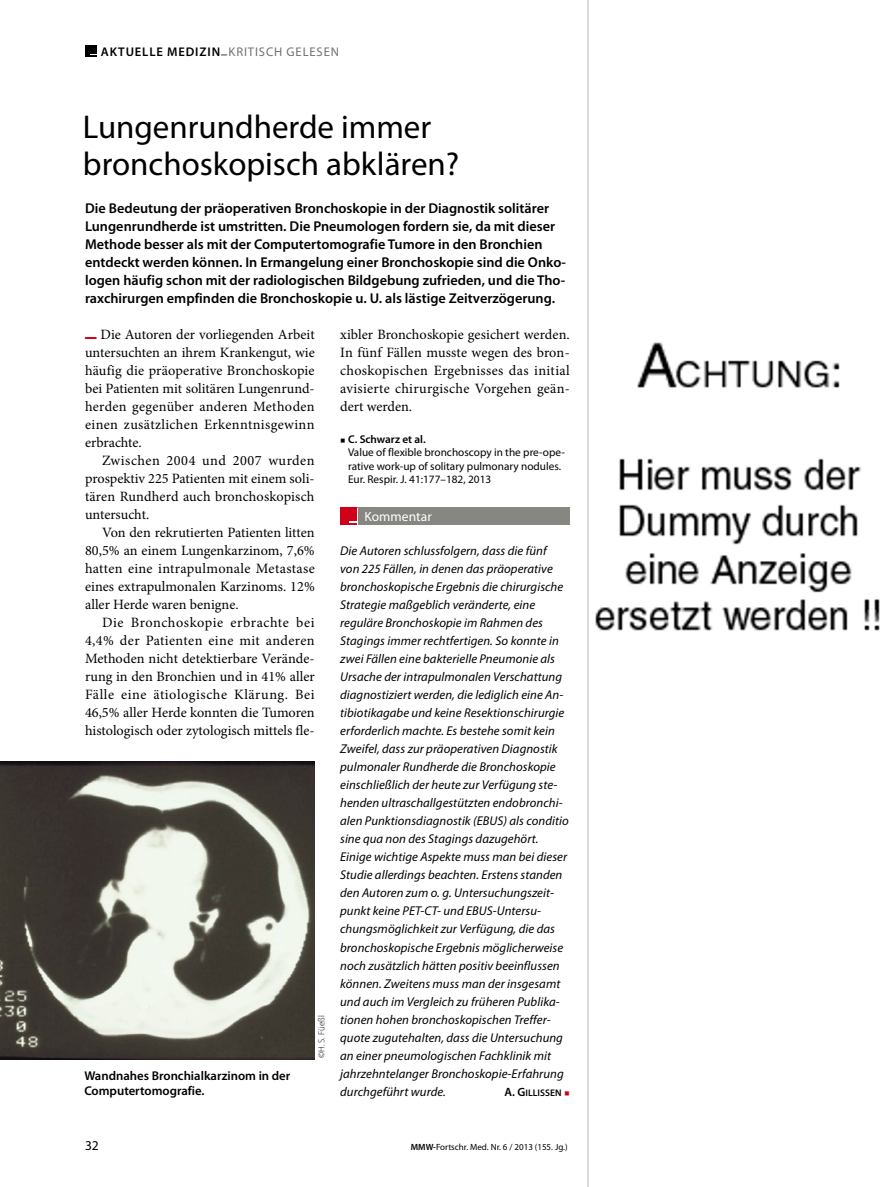
<style>
.page{position:relative;width:893px;height:1187px;background:#fff}
.page>*{position:absolute;margin:0;border:0;box-sizing:border-box;transform-origin:0 0}
.t1{font:40.2px "Myriad Pro";color:#d10019;scale:.57 1}
.t2{font:33px/37.5px "Myriad Pro";color:#000}
.t3{font:14.25px/18px "Minion Pro";letter-spacing:.005em;color:#000;text-align:justify}
.t4{font:600 14.25px/18px "Myriad Pro";color:#000}
.t5{font:13.5px "Myriad Pro";letter-spacing:.005em;color:#fff}
.t6{font:13.5px "Myriad Pro";color:#000}
.t7{font:italic 12.75px/18px "Myriad Pro";letter-spacing:.005em;color:#000}
.t8{font:600 12.75px/15px "Myriad Pro";color:#000}
.t9{font:600 12.6px "Myriad Pro";letter-spacing:.07em;color:#000}
.t10{font:11.25px/13.5px "Myriad Pro";color:#000}
.t11{font:9.6px "Myriad Pro Semibold SC800";color:#000}
.t12{font:9px "Myriad Pro";color:#000}
.t13{font:300 9px "Myriad Pro";color:#000}
.s1{font-weight:400;color:#707172}
.s2{font-family:"Minion Pro";font-size:13.5px}
.s3{font-weight:600}
.s4{font-size:12px}
.s5{font-family:"Minion Pro";font-size:14.25px;color:#d10019}
</style>
<div class="page">
<div style="left:85px;top:45px;width:12px;height:11px;background:#000"></div>
<hr style="left:588px;top:0;width:1px;height:1186px;background:#d9dadb">
<img style="left:595px;top:342px;width:285px;height:289px">
<div style="left:340px;top:508px;width:17px;height:17px;background:#d10019"></div>
<div style="left:357px;top:508px;width:213px;height:17px;background:#878781"></div>
<svg style="left:349px;top:507px;width:9px;height:18px"></svg>
<img style="left:0;top:761px;width:315px;height:297px">
<p class="t9" style="left:101px;top:43px;width:240px">AKTUELLE MEDIZIN<sub>–</sub><span class="s1">KRITISCH GELESEN</span></p>
<h2 class="t2" style="left:83px;top:107px;width:378px">Lungenrundherde immer bronchoskopisch abklären?</h2>
<p class="t4" style="left:85px;top:199px;width:482px">Die Bedeutung der präoperativen Bronchoskopie in der Diagnostik solitärer Lungenrundherde ist umstritten. Die Pneumologen fordern sie, da mit dieser Methode besser als mit der Computertomografie Tumore in den Bronchien entdeckt werden können. In Ermangelung einer Bronchoskopie sind die Onko&shy;logen häufig schon mit der radiologischen Bildgebung zufrieden, und die Tho&shy;raxchirurgen empfinden die Bronchoskopie u. U. als lästige Zeitverzögerung.</p>
<h1 class="t1" style="left:85px;top:296px;width:22px">_</h1>
<p class="t3" style="left:340px;top:325px;width:231px">xibler Bronchoskopie gesichert werden.<br>In fünf Fällen musste wegen des bron&shy;choskopischen Ergebnisses das initial avisierte chirurgische Vorgehen geän&shy;dert werden.</p>
<p class="t10" style="left:348px;top:432px;width:218px;text-indent:-8px"><span class="s2">■</span> <span class="s3">C. Schwarz et al.<br></span>Value of flexible bronchoscopy in the pre-ope&shy;rative work-up of solitary pulmonary nodules.<br>Eur. Respir. J. 41:177–182, 2013</p>
<p class="t3" style="left:85px;top:325px;width:231px;text-indent:15px">Die Autoren der vorliegenden Arbeit untersuchten an ihrem Krankengut, wie häufig die präoperative Bronchoskopie bei Patienten mit solitären Lungenrund&shy;herden gegenüber anderen Methoden einen zusätzlichen Erkenntnisgewinn erbrachte.</p>
<p class="t3" style="left:85px;top:451px;width:231px;text-indent:17px">Zwischen 2004 und 2007 wurden prospektiv 225 Patienten mit einem soli&shy;tären Rundherd auch bronchoskopisch untersucht.</p>
<p class="t3" style="left:85px;top:523px;width:231px;text-indent:17px">Von den rekrutierten Patienten litten 80,5% an einem Lungenkarzinom, 7,6% hatten eine intrapulmonale Metastase eines extrapulmonalen Karzinoms. 12% aller Herde waren benigne.</p>
<p class="t3" style="left:85px;top:613px;width:231px;text-indent:17px">Die Bronchoskopie erbrachte bei 4,4% der Patienten eine mit anderen Methoden nicht detektierbare Verände&shy;rung in den Bronchien und in 41% aller Fälle eine ätiologische Klärung. Bei 46,5% aller Herde konnten die Tumoren histologisch oder zytologisch mittels fle-</p>
<p class="t5" style="left:364px;top:508px;width:69px">Kommentar</p>
<p class="t7" style="left:340px;top:541px;width:230px">Die Autoren schlussfolgern, dass die fünf von 225 Fällen, in denen das präoperative bronchoskopische Ergebnis die chirurgische Strategie maßgeblich veränderte, eine reguläre Bronchoskopie im Rahmen des Stagings immer rechtfertigen. So konnte in zwei Fällen eine bakterielle Pneumonie als Ursache der intrapulmonalen Verschattung diagnostiziert werden, die lediglich eine An&shy;tibiotikagabe und keine Resektionschirurgie erforderlich machte. Es bestehe somit kein Zweifel, dass zur präoperativen Diagnostik pulmonaler Rundherde die Bronchoskopie einschließlich der heute zur Verfügung ste&shy;henden ultraschallgestützten endobronchi&shy;alen Punktionsdiagnostik (EBUS) als conditio sine qua non des Stagings dazugehört.<br>Einige wichtige Aspekte muss man bei dieser Studie allerdings beachten. Erstens standen den Autoren zum o. g. Untersuchungszeit&shy;punkt keine PET-CT- und EBUS-Untersu&shy;chungsmöglichkeit zur Verfügung, die das bronchoskopische Ergebnis möglicherweise noch zusätzlich hätten positiv beeinflussen können. Zweitens muss man der insgesamt und auch im Vergleich zu früheren Publika&shy;tionen hohen bronchoskopischen Treffer&shy;quote zugutehalten, dass die Untersuchung an einer pneumologischen Fachklinik mit jahrzehntelanger Bronchoskopie-Erfahrung durchgeführt wurde.</p>
<p class="t13" style="left:316px;top:1057px;width:44px;rotate:-90deg">©H. S. Füeßl</p>
<p class="t8" style="left:84px;top:1067px;width:208px">Wandnahes Bronchialkarzinom in der<br>Computertomografie.</p>
<p class="t11" style="left:505px;top:1086px;width:67px"><span class="s4">A. G</span>ILLISSEN <span class="s5">■</span></p>
<p class="t6" style="left:85px;top:1136px;width:15px">32</p>
<p class="t12" style="left:411px;top:1140px;width:158px"><span class="s3">MMW-</span>Fortschr. Med. Nr. 6 / 2013 (155. Jg.)</p>
</div>
